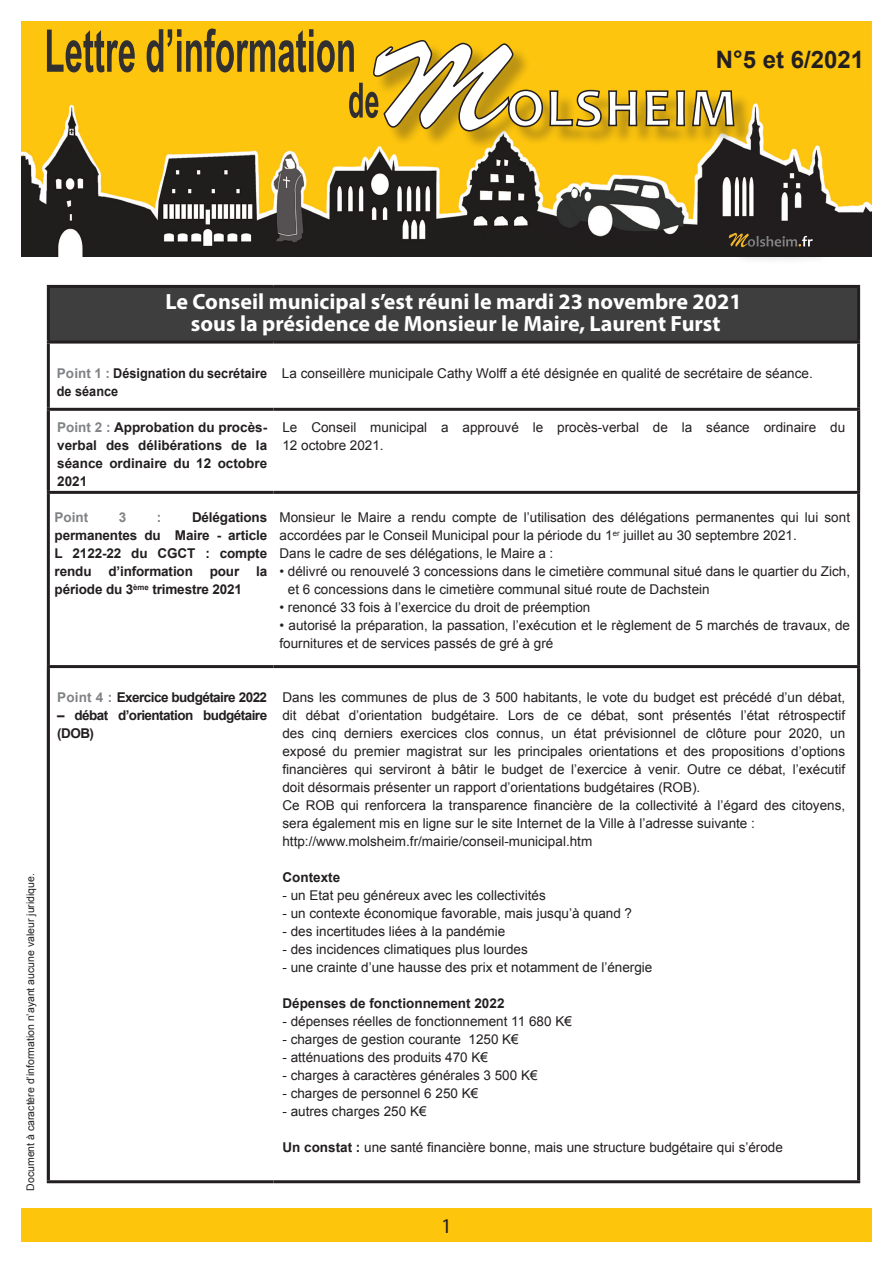
<style>
.page{position:relative;width:893px;height:1263px;background:#fff}
.page>*{position:absolute;margin:0;border:0;box-sizing:border-box;transform-origin:0 0}
.t1{font:700 24px "Arial";color:#231f20}
.t2{font:700 22.05px/22px "Myriad Pro";color:#fff;text-align:center}
.t3{font:21px "Myriad";color:#231f20}
.t4{font:13.5px/18px "Arial";color:#231f20}
.t5{font:700 13.5px/18px "Arial";color:#231f20;text-align:justify}
.t6{font:700 13.5px/18px "Arial";letter-spacing:-.04em;color:#231f20}
.t7{font:700 13.5px/18px "Arial";color:#231f20;scale:.94 1}
.t8{font:700 13.5px "Arial";color:#808285}
.t9{font:10.5px "Arial";color:#231f20}
.s1{color:#808285}
.s2{font-weight:700}
</style>
<div class="page">
<div style="left:48px;top:286px;width:811px;height:56px;background:#3e3e3f"></div>
<hr style="left:47px;top:344px;width:3px;height:64px;background:#231f20">
<hr style="left:47px;top:491px;width:226px;height:3px;background:#231f20">
<hr style="left:47px;top:494px;width:3px;height:171px;background:#231f20">
<hr style="left:47px;top:665px;width:226px;height:3px;background:#231f20">
<hr style="left:47px;top:411px;width:3px;height:80px;background:#231f20">
<hr style="left:47px;top:668px;width:3px;height:512px;background:#231f20">
<hr style="left:857px;top:344px;width:3px;height:64px;background:#231f20">
<hr style="left:273px;top:491px;width:587px;height:3px;background:#231f20">
<hr style="left:857px;top:494px;width:3px;height:171px;background:#231f20">
<hr style="left:273px;top:665px;width:587px;height:3px;background:#231f20">
<hr style="left:857px;top:411px;width:3px;height:80px;background:#231f20">
<hr style="left:857px;top:668px;width:3px;height:512px;background:#231f20">
<hr style="left:47px;top:285px;width:226px;height:3px;background:#231f20">
<hr style="left:47px;top:288px;width:3px;height:53px;background:#231f20">
<hr style="left:273px;top:285px;width:587px;height:3px;background:#231f20">
<hr style="left:857px;top:288px;width:3px;height:53px;background:#231f20">
<hr style="left:47px;top:341px;width:226px;height:3px;background:#231f20">
<hr style="left:273px;top:341px;width:587px;height:3px;background:#231f20">
<hr style="left:47px;top:408px;width:226px;height:3px;background:#231f20">
<hr style="left:273px;top:408px;width:587px;height:3px;background:#231f20">
<hr style="left:47px;top:1180px;width:226px;height:3px;background:#231f20">
<hr style="left:273px;top:1180px;width:587px;height:3px;background:#231f20">
<div style="left:21px;top:1208px;width:851px;height:34px;background:#fec50d"></div>
<img style="left:21px;top:21px;width:851px;height:235px">
<div style="left:805px;top:239px;width:26px;height:26px;background:#231f20;opacity:.3"></div>
<div style="left:802px;top:247px;width:17px;height:18px;background:#231f20;opacity:.3"></div>
<div style="left:750px;top:239px;width:65px;height:26px;background:#231f20;opacity:.3"></div>
<div style="left:732px;top:236px;width:35px;height:29px;background:#231f20;opacity:.3"></div>
<svg style="left:729px;top:233px;width:84px;height:14px"></svg>
<div style="left:376px;top:43px;width:377px;height:107px;background:#231f20;opacity:.3"></div>
<svg style="left:47px;top:29px;width:688px;height:103px;background:#dfb52d"></svg>
<h1 class="t1" style="left:716px;top:46px;width:150px">N°5 et 6/2021</h1>
<p class="t9" style="left:25px;top:1191px;width:319px;rotate:-90deg">Document à caractère d’information n’ayant aucune valeur juridique.</p>
<h2 class="t2" style="left:165px;top:290px;width:578px">Le Conseil municipal s’est réuni le mardi 23 novembre 2021 sous la présidence de Monsieur le Maire, Laurent Furst</h2>
<p class="t7" style="left:57px;top:364px;width:225px"><span class="s1">Point 1 :</span> Désignation du secrétaire de séance</p>
<p class="t4" style="left:282px;top:364px;width:532px">La conseillère municipale Cathy Wolff a été désignée en qualité de secrétaire de séance.</p>
<p class="t5" style="left:57px;top:418px;width:211px"><span class="s1">Point 2 :</span> Approbation du procès&shy;verbal des délibérations de la séance ordinaire du 12 octobre 2021</p>
<p class="t4" style="left:282px;top:418px;width:564px">Le Conseil municipal a approuvé le procès-verbal de la séance ordinaire du<br>12 octobre 2021.</p>
<p class="t8" style="left:55px;top:510px;width:35px">Point</p>
<p class="t8" style="left:119px;top:510px;width:9px">3</p>
<p class="t8" style="left:157px;top:510px;width:6px">:</p>
<p class="t5" style="left:55px;top:508px;width:214px;text-indent:137px">Délégations permanentes du Maire - article L 2122-22 du CGCT : compte rendu d’information pour la période du 3<sup>ème</sup> trimestre 2021</p>
<p class="t4" style="left:279px;top:508px;width:572px">Monsieur le Maire a rendu compte de l’utilisation des délégations permanentes qui lui sont accordées par le Conseil Municipal pour la période du 1<sup>er</sup> juillet au 30 septembre 2021.<br>Dans le cadre de ses délégations, le Maire a :</p>
<p class="t4" style="left:288px;top:562px;width:564px;text-indent:-8px">• délivré ou renouvelé 3 concessions dans le cimetière communal situé dans le quartier du Zich, et 6 concessions dans le cimetière communal situé route de Dachstein</p>
<p class="t4" style="left:279px;top:598px;width:312px">• renoncé 33 fois à l’exercice du droit de préemption</p>
<p class="t4" style="left:279px;top:616px;width:572px">• autorisé la préparation, la passation, l’exécution et le règlement de 5 marchés de travaux, de fournitures et de services passés de gré à gré</p>
<p class="t6" style="left:57px;top:688px;width:211px"><span class="s1">Point 4 :</span> Exercice budgétaire 2022</p>
<p class="t6" style="left:57px;top:706px;width:211px">– débat d’orientation budgétaire (DOB)</p>
<p class="t4" style="left:282px;top:688px;width:564px">Dans les communes de plus de 3 500 habitants, le vote du budget est précédé d’un débat, dit débat d’orientation budgétaire. Lors de ce débat, sont présentés l’état rétrospectif des cinq derniers exercices clos connus, un état prévisionnel de clôture pour 2020, un exposé du premier magistrat sur les principales orientations et des propositions d’options financières qui serviront à bâtir le budget de l’exercice à venir. Outre ce débat, l’exécutif doit désormais présenter un rapport d’orientations budgétaires (ROB).<br>Ce ROB qui renforcera la transparence financière de la collectivité à l’égard des citoyens, sera également mis en ligne sur le site Internet de la Ville à l’adresse suivante : http://www.molsheim.fr/mairie/conseil-municipal.htm</p>
<p class="t5" style="left:282px;top:868px;width:59px">Contexte</p>
<p class="t4" style="left:282px;top:886px;width:265px">- un Etat peu généreux avec les collectivités</p>
<p class="t4" style="left:282px;top:904px;width:351px">- un contexte économique favorable, mais jusqu’à quand ?</p>
<p class="t4" style="left:282px;top:922px;width:224px">- des incertitudes liées à la pandémie</p>
<p class="t4" style="left:282px;top:940px;width:247px">- des incidences climatiques plus lourdes</p>
<p class="t4" style="left:282px;top:958px;width:371px">- une crainte d’une hausse des prix et notamment de l’énergie</p>
<p class="t5" style="left:282px;top:994px;width:224px">Dépenses de fonctionnement 2022</p>
<p class="t4" style="left:282px;top:1012px;width:291px">- dépenses réelles de fonctionnement 11 680 K€</p>
<p class="t4" style="left:282px;top:1030px;width:238px">- charges de gestion courante 1250 K€</p>
<p class="t4" style="left:282px;top:1048px;width:207px">- atténuations des produits 470 K€</p>
<p class="t4" style="left:282px;top:1066px;width:257px">- charges à caractères générales 3 500 K€</p>
<p class="t4" style="left:282px;top:1084px;width:197px">- charges de personnel 6 250 K€</p>
<p class="t4" style="left:282px;top:1102px;width:146px">- autres charges 250 K€</p>
<p class="t4" style="left:282px;top:1138px;width:502px"><span class="s2">Un constat :</span> une santé financière bonne, mais une structure budgétaire qui s’érode</p>
<h3 class="t3" style="left:441px;top:1215px;width:12px">1</h3>
</div>
